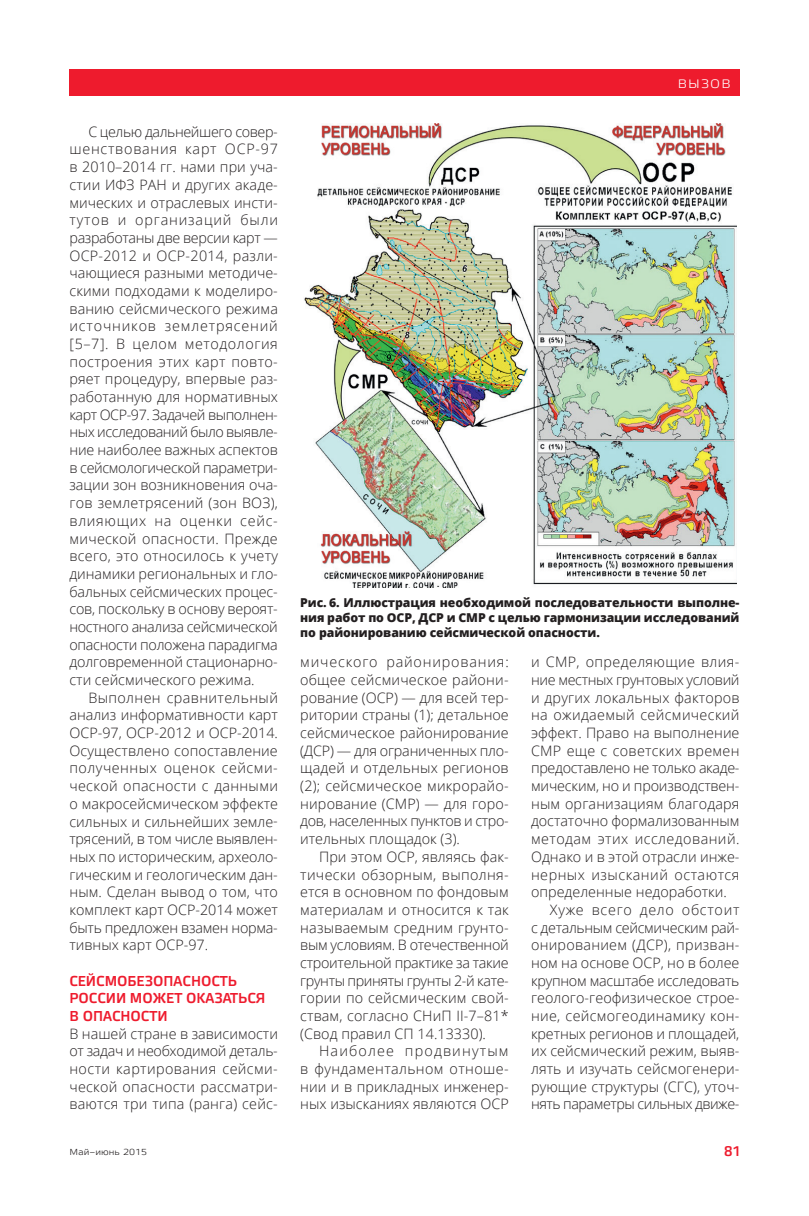
<style>
.page{position:relative;width:809px;height:1216px;background:#fff}
.page>*{position:absolute;margin:0;border:0;box-sizing:border-box;transform-origin:0 0}
.t1{font:300 14.35px/17.7px "Open Sans";color:#231f20;text-align:justify}
.t2{font:300 14.35px "Open Sans";letter-spacing:.02em;color:#231f20}
.t3{font:300 14.35px "Open Sans";letter-spacing:-.025em;color:#231f20}
.t4{font:14.35px/17.7px "Vida 33 Pro";color:#ee1b2d}
.t5{font:300 14.35px "Open Sans";letter-spacing:.03em;color:#231f20}
.t6{font:300 14.35px "Open Sans";letter-spacing:-.02em;color:#231f20}
.t7{font:300 14.35px "Open Sans";letter-spacing:-.03em;color:#231f20}
.t8{font:300 14.35px "Open Sans";letter-spacing:.025em;color:#231f20}
.t9{font:300 14.35px "Open Sans";letter-spacing:.035em;color:#231f20}
.t10{font:300 14.35px "Open Sans";letter-spacing:.05em;color:#231f20}
.t11{font:14px "Vida 33 Pro";color:#ee1b2d}
.t12{font:800 12.25px/14.7px "Open Sans";letter-spacing:-.01em;color:#231f20;text-align:justify}
.t13{font:12.25px "Vida 41 Pro";letter-spacing:.09em;color:#fff}
.t14{font:8.75px "Vida 41 Pro";color:#231f20}
</style>
<div class="page">
<img style="left:304px;top:123px;width:432px;height:464px">
<div style="left:69px;top:69px;width:670px;height:27px;background:#ee1b2d"></div>
<p class="t1" style="left:69px;top:122px;width:210px;text-indent:19px">С целью дальнейшего совер&shy;шенствования карт ОСР‑97 в 2010–2014 гг. нами при уча&shy;стии ИФЗ РАН и других акаде&shy;мических и отраслевых инсти&shy;тутов и организаций были разработаны две версии карт — ОСР‑2012 и ОСР‑2014, разли&shy;чающиеся разными методиче&shy;скими подходами к моделиро&shy;ванию сейсмического режима источников землетрясений [5–7]. В целом методология построения этих карт повто&shy;ряет процедуру, впервые раз&shy;работанную для нормативных карт ОСР‑97. Задачей выполнен&shy;ных исследований было выявле&shy;ние наиболее важных аспектов в сейсмологической параметри&shy;зации зон возникновения оча&shy;гов землетрясений (зон ВОЗ), влияющих на оценки сейс&shy;мической опасности. Прежде всего, это относилось к учету динамики региональных и гло&shy;бальных сейсмических процес&shy;сов, поскольку в основу вероят&shy;ностного анализа сейсмической опасности положена парадигма долговременной стационарно&shy;сти сейсмического режима.</p>
<p class="t1" style="left:69px;top:688px;width:210px;text-indent:19px">Выполнен сравнительный анализ информативности карт ОСР‑97, ОСР‑2012 и ОСР‑2014.<br>Осуществлено сопоставление полученных оценок сейсми&shy;ческой опасности с данными о макросейсмическом эффекте сильных и сильнейших земле&shy;трясений, в том числе выявлен&shy;ных по историческим, археоло&shy;гическим и геологическим дан&shy;ным. Сделан вывод о том, что комплект карт ОСР‑2014 может быть предложен взамен норма&shy;тивных карт ОСР‑97.</p>
<p class="t4" style="left:69px;top:971px;width:197px">СЕЙСМОБЕЗОПАСНОСТЬ<br>РОССИИ МОЖЕТ ОКАЗАТЬСЯ<br>В ОПАСНОСТИ</p>
<p class="t1" style="left:69px;top:1024px;width:210px">В нашей стране в зависимости от задач и необходимой деталь&shy;ности картирования сейсми&shy;ческой опасности рассматри&shy;ваются три типа (ранга) сейс-</p>
<p class="t13" style="left:677px;top:75px;width:54px">ВЫЗОВ</p>
<p class="t12" style="left:300px;top:594px;width:440px">Рис. 6. Иллюстрация необходимой последовательности выполне&shy;ния работ по ОСР, ДСР и СМР с целью гармонизации исследований по районированию сейсмической опасности.</p>
<p class="t1" style="left:300px;top:653px;width:210px">мического районирования: общее сейсмическое райони&shy;рование (ОСР) — для всей тер&shy;ритории страны (1); детальное сейсмическое районирование (ДСР) — для ограниченных пло&shy;щадей и отдельных регионов (2); сейсмическое микрорайо&shy;нирование (СМР) — для горо&shy;дов, населенных пунктов и стро&shy;ительных площадок (3).</p>
<p class="t1" style="left:300px;top:847px;width:210px;text-indent:19px">При этом ОСР, являясь фак&shy;тически обзорным, выполня&shy;ется в основном по фондовым материалам и относится к так называемым средним грунто&shy;вым условиям. В отечественной строительной практике за такие грунты приняты грунты 2-й кате&shy;гории по сейсмическим свой&shy;ствам, согласно СНиП II‑7–81* (Свод правил СП 14.13330).</p>
<p class="t1" style="left:300px;top:1041px;width:210px;text-indent:19px">Наиболее продвинутым в фундаментальном отноше&shy;нии и в прикладных инженер&shy;ных изысканиях являются ОСР</p>
<p class="t5" style="left:531px;top:652px;width:210px">и СМР, определяющие влия-</p>
<p class="t3" style="left:531px;top:670px;width:210px">ние местных грунтовых условий</p>
<p class="t1" style="left:531px;top:688px;width:210px">и других локальных факторов</p>
<p class="t8" style="left:531px;top:705px;width:210px">на ожидаемый сейсмический</p>
<p class="t1" style="left:531px;top:723px;width:210px">эффект. Право на выполнение</p>
<p class="t2" style="left:531px;top:740px;width:210px">СМР еще с советских времен</p>
<p class="t3" style="left:531px;top:758px;width:210px">предоставлено не только акаде-</p>
<p class="t1" style="left:531px;top:776px;width:210px">мическим, но и производствен-</p>
<p class="t1" style="left:531px;top:794px;width:210px">ным организациям благодаря</p>
<p class="t1" style="left:531px;top:812px;width:210px">достаточно формализованным</p>
<p class="t5" style="left:531px;top:829px;width:210px">методам этих исследований.</p>
<p class="t1" style="left:531px;top:847px;width:210px">Однако и в этой отрасли инже-</p>
<p class="t9" style="left:531px;top:864px;width:210px">нерных изысканий остаются</p>
<p class="t1" style="left:531px;top:882px;width:197px">определенные недоработки.</p>
<p class="t10" style="left:550px;top:899px;width:191px">Хуже всего дело обстоит</p>
<p class="t6" style="left:531px;top:917px;width:210px">с детальным сейсмическим рай-</p>
<p class="t2" style="left:531px;top:935px;width:210px">онированием (ДСР), призван-</p>
<p class="t1" style="left:531px;top:953px;width:210px">ном на основе ОСР, но в более</p>
<p class="t1" style="left:531px;top:971px;width:210px">крупном масштабе исследовать</p>
<p class="t1" style="left:531px;top:988px;width:210px">геолого-геофизическое строе-</p>
<p class="t2" style="left:531px;top:1005px;width:210px">ние, сейсмогеодинамику кон-</p>
<p class="t1" style="left:531px;top:1024px;width:210px">кретных регионов и площадей,</p>
<p class="t1" style="left:531px;top:1041px;width:210px">их сейсмический режим, выяв-</p>
<p class="t1" style="left:531px;top:1059px;width:210px">лять и изучать сейсмогенери-</p>
<p class="t1" style="left:531px;top:1077px;width:210px">рующие структуры (СГС), уточ-</p>
<p class="t7" style="left:531px;top:1094px;width:210px">нять параметры сильных движе-</p>
<p class="t14" style="left:69px;top:1145px;width:79px">Май–июнь 2015</p>
<p class="t11" style="left:724px;top:1140px;width:18px">81</p>
</div>
